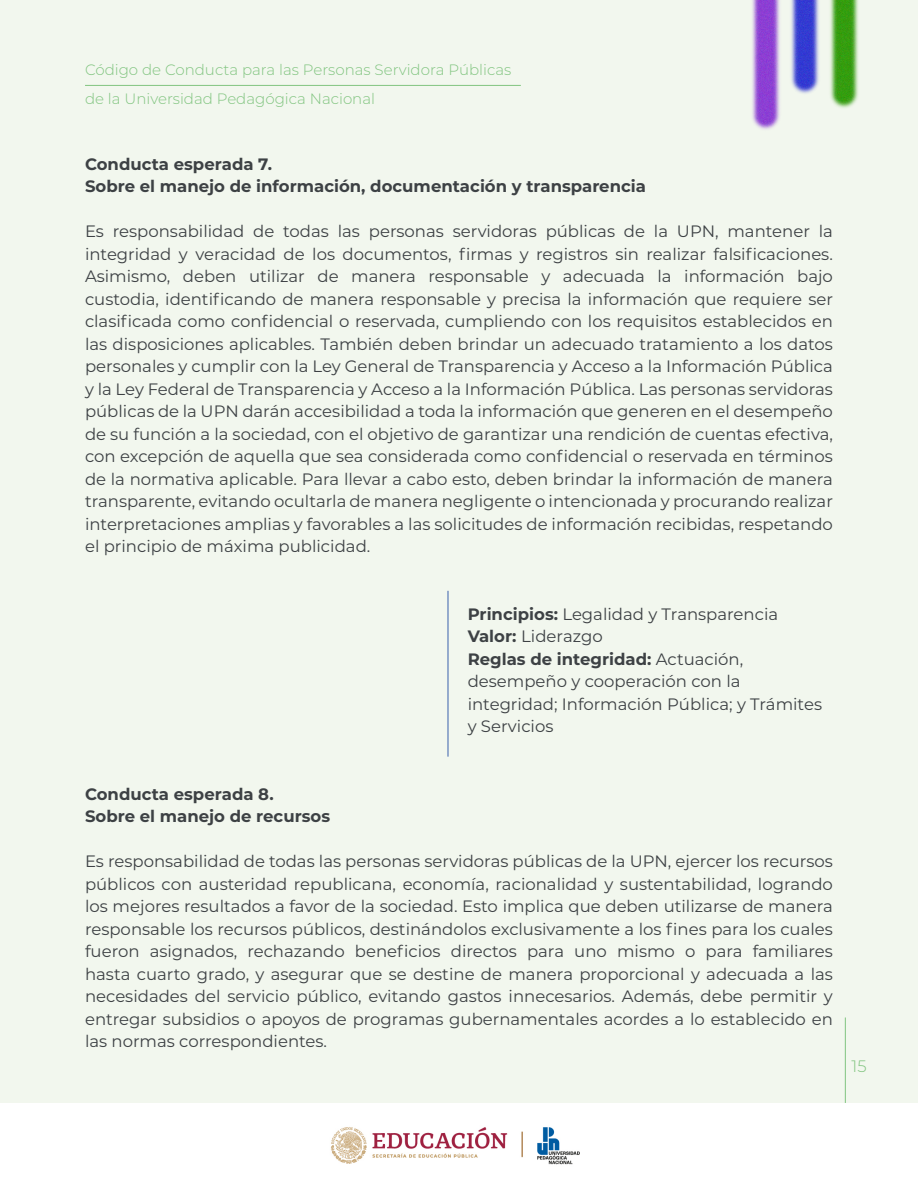
<style>
.page{position:relative;width:918px;height:1188px;background:#fff}
.page>*{position:absolute;margin:0;border:0;box-sizing:border-box;transform-origin:0 0}
.t1{font:16.5px/22.5px "Montserrat";color:#3d4144;text-align:justify}
.t2{font:700 16.5px "Montserrat";color:#3d4144}
.t3{font:300 16.5px "Montserrat";color:#81c480}
.t4{font:300 15px/28.5px "Montserrat";color:#81c480}
.s1{font-weight:700}
</style>
<div class="page">
<div style="left:0;top:0;width:918px;height:1103px;background:#f2f7ee"></div>
<img style="left:331px;top:1127px;width:249px;height:38px">
<hr style="left:85px;top:85px;width:436px;height:1px;background:#81c480">
<img style="left:752px;top:0;width:107px;height:130px">
<hr style="left:845px;top:1017px;width:1px;height:86px;background:#81c480">
<hr style="left:448px;top:591px;width:1px;height:166px;background:#3a61ad">
<p class="t4" style="left:85px;top:55px;width:428px">Código de Conducta para las Personas Servidora Públicas de la Universidad Pedagógica Nacional</p>
<p class="t2" style="left:85px;top:152px;width:189px">Conducta esperada 7.</p>
<p class="t2" style="left:85px;top:175px;width:563px">Sobre el manejo de información, documentación y transparencia</p>
<p class="t1" style="left:85px;top:220px;width:750px">Es responsabilidad de todas las personas servidoras públicas de la UPN, mantener la integridad y veracidad de los documentos, firmas y registros sin realizar falsificaciones.<br>Asimismo, deben utilizar de manera responsable y adecuada la información bajo custodia, identificando de manera responsable y precisa la información que requiere ser clasificada como confidencial o reservada, cumpliendo con los requisitos establecidos en las disposiciones aplicables. También deben brindar un adecuado tratamiento a los datos personales y cumplir con la Ley General de Transparencia y Acceso a la Información Pública y la Ley Federal de Transparencia y Acceso a la Información Pública. Las personas servidoras públicas de la UPN darán accesibilidad a toda la información que generen en el desempeño de su función a la sociedad, con el objetivo de garantizar una rendición de cuentas efectiva, con excepción de aquella que sea considerada como confidencial o reservada en términos de la normativa aplicable. Para llevar a cabo esto, deben brindar la información de manera transparente, evitando ocultarla de manera negligente o intencionada y procurando realizar interpretaciones amplias y favorables a las solicitudes de información recibidas, respetando el principio de máxima publicidad.</p>
<p class="t1" style="left:468px;top:602px;width:312px"><span class="s1">Principios:</span> Legalidad y Transparencia</p>
<p class="t1" style="left:468px;top:625px;width:137px"><span class="s1">Valor:</span> Liderazgo</p>
<p class="t1" style="left:468px;top:647px;width:356px;text-align:left"><span class="s1">Reglas de integridad:</span> Actuación, desempeño y cooperación con la integridad; Información Pública; y Trámites y Servicios</p>
<p class="t2" style="left:85px;top:782px;width:190px">Conducta esperada 8.</p>
<p class="t2" style="left:85px;top:805px;width:247px">Sobre el manejo de recursos</p>
<p class="t1" style="left:85px;top:850px;width:749px">Es responsabilidad de todas las personas servidoras públicas de la UPN, ejercer los recursos públicos con austeridad republicana, economía, racionalidad y sustentabilidad, logrando los mejores resultados a favor de la sociedad. Esto implica que deben utilizarse de manera responsable los recursos públicos, destinándolos exclusivamente a los fines para los cuales fueron asignados, rechazando beneficios directos para uno mismo o para familiares hasta cuarto grado, y asegurar que se destine de manera proporcional y adecuada a las necesidades del servicio público, evitando gastos innecesarios. Además, debe permitir y entregar subsidios o apoyos de programas gubernamentales acordes a lo establecido en las normas correspondientes.</p>
<p class="t3" style="left:852px;top:1055px;width:17px">15</p>
</div>
